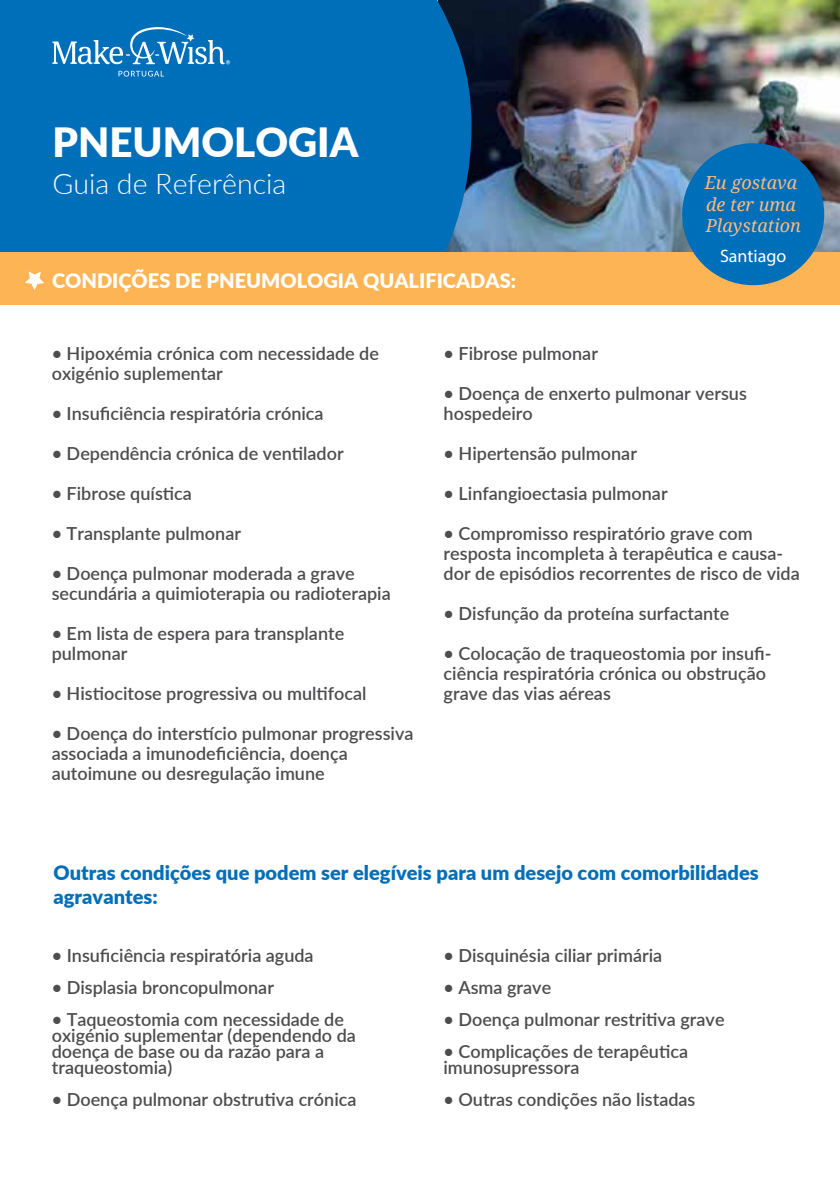
<style>
.page{position:relative;width:840px;height:1191px;background:#fff}
.page>*{position:absolute;margin:0;border:0;box-sizing:border-box;transform-origin:0 0}
.t1{font:900 40.2px "Lato";color:#fff}
.t2{font:300 28.6px "Lato";color:#fff}
.t3{font:900 20px/24px "Lato";color:#006fba}
.t4{font:900 20px "Lato";color:#fff}
.t5{font:600 18px/20px "Lato";color:#4d4d4f}
.t6{font:italic 18px/21.6px "Droid Serif";color:#fcba7f}
.t7{font:18px "Myriad Pro";color:#fff}
</style>
<div class="page">
<img style="left:471px;top:0;width:368px;height:252px">
<div style="left:0;top:0;width:471px;height:252px;background:#006fba"></div>
<div style="left:0;top:252px;width:839px;height:53px;background:#fcb454"></div>
<svg style="left:118px;top:71px;width:46px;height:6px"></svg>
<svg style="left:52px;top:27px;width:178px;height:37px;background:#378ec8"></svg>
<div style="left:681px;top:143px;width:142px;height:142px;background:#006fba;border-radius:50%"></div>
<svg style="left:25px;top:271px;width:19px;height:19px"></svg>
<h1 class="t1" style="left:52px;top:112px;width:307px">PNEUMOLOGIA</h1>
<h2 class="t2" style="left:52px;top:164px;width:235px">Guia de Referência</h2>
<p class="t4" style="left:52px;top:266px;width:465px">CONDIÇÕES DE PNEUMOLOGIA QUALIFICADAS:</p>
<p class="t6" style="left:704px;top:171px;width:98px">Eu gostava de ter uma<br>Playstation</p>
<p class="t7" style="left:719px;top:244px;width:68px">Santiago</p>
<p class="t5" style="left:52px;top:343px;width:328px">• Hipoxémia crónica com necessidade de oxigénio suplementar</p>
<p class="t5" style="left:52px;top:403px;width:273px">• Insuficiência respiratória crónica</p>
<p class="t5" style="left:52px;top:443px;width:293px">• Dependência crónica de ventilador</p>
<p class="t5" style="left:52px;top:483px;width:142px">• Fibrose quística</p>
<p class="t5" style="left:52px;top:523px;width:191px">• Transplante pulmonar</p>
<p class="t5" style="left:52px;top:563px;width:340px">• Doença pulmonar moderada a grave secundária a quimioterapia ou radioterapia</p>
<p class="t5" style="left:52px;top:623px;width:294px">• Em lista de espera para transplante pulmonar</p>
<p class="t5" style="left:52px;top:683px;width:316px">• Histiocitose progressiva ou multifocal</p>
<p class="t5" style="left:52px;top:723px;width:363px">• Doença do interstício pulmonar progressiva associada a imunodeficiência, doença autoimune ou desregulação imune</p>
<p class="t5" style="left:443px;top:343px;width:156px">• Fibrose pulmonar</p>
<p class="t5" style="left:443px;top:383px;width:304px">• Doença de enxerto pulmonar versus hospedeiro</p>
<p class="t5" style="left:443px;top:443px;width:195px">• Hipertensão pulmonar</p>
<p class="t5" style="left:443px;top:483px;width:225px">• Linfangioectasia pulmonar</p>
<p class="t5" style="left:443px;top:523px;width:357px">• Compromisso respiratório grave com resposta incompleta à terapêutica e causa&shy;dor de episódios recorrentes de risco de vida</p>
<p class="t5" style="left:443px;top:603px;width:287px">• Disfunção da proteína surfactante</p>
<p class="t5" style="left:443px;top:643px;width:329px">• Colocação de traqueostomia por insufi&shy;ciência respiratória crónica ou obstrução grave das vias aéreas</p>
<p class="t3" style="left:54px;top:859px;width:706px">Outras condições que podem ser elegíveis para um desejo com comorbilidades agravantes:</p>
<p class="t5" style="left:52px;top:945px;width:263px">• Insuficiência respiratória aguda</p>
<p class="t5" style="left:52px;top:977px;width:223px">• Displasia broncopulmonar</p>
<p class="t5" style="left:52px;top:1011px;width:305px;line-height:16px">• Taqueostomia com necessidade de oxigénio suplementar (dependendo da doença de base ou da razão para a traqueostomia)</p>
<p class="t5" style="left:52px;top:1089px;width:306px">• Doença pulmonar obstrutiva crónica</p>
<p class="t5" style="left:443px;top:945px;width:220px">• Disquinésia ciliar primária</p>
<p class="t5" style="left:443px;top:977px;width:109px">• Asma grave</p>
<p class="t5" style="left:443px;top:1009px;width:282px">• Doença pulmonar restritiva grave</p>
<p class="t5" style="left:443px;top:1043px;width:246px;line-height:16px">• Complicações de terapêutica imunosupressora</p>
<p class="t5" style="left:443px;top:1089px;width:253px">• Outras condições não listadas</p>
</div>
